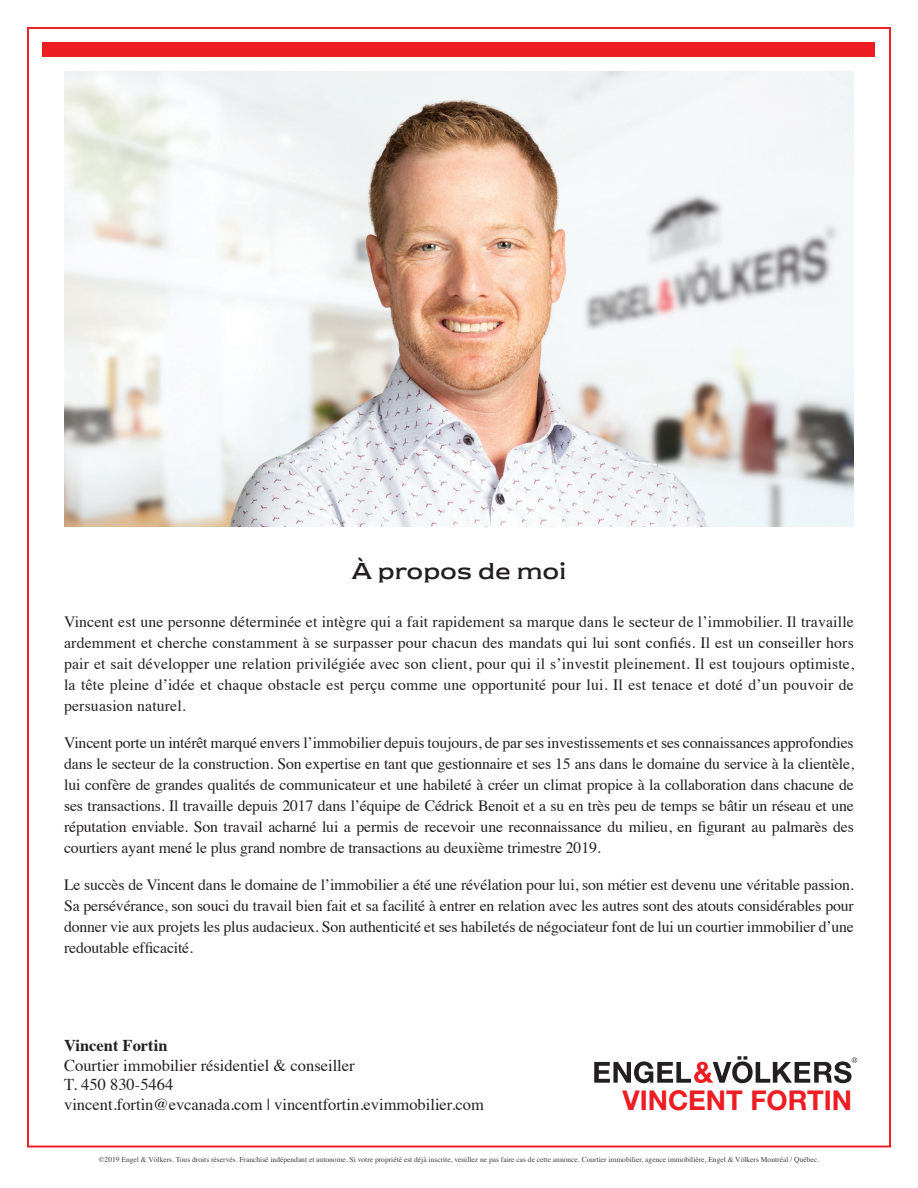
<style>
.page{position:relative;width:918px;height:1188px;background:#fff}
.page>*{position:absolute;margin:0;border:0;box-sizing:border-box;transform-origin:0 0}
.t1{font:700 27.3px "Helvetica Neue";color:#ee1d23}
.t2{font:24px "Newtext EFML";color:#231f20}
.Infos2{font:16.5px "Times";color:#231f20}
.infos1{font:700 16.5px "Times";color:#231f20}
.txt{font:15.75px/21px "Times";letter-spacing:-.01em;color:#231f20;text-align:justify}
.t3{font:7.5px "Times";color:#3e3e3f}
</style>
<div class="page">
<div style="left:43px;top:43px;width:832px;height:14px;background:#ee1d23"></div>
<img style="left:64px;top:71px;width:790px;height:455px">
<svg style="left:594px;top:1056px;width:263px;height:27px"></svg>
<p class="t2" style="left:352px;top:557px;width:216px">À propos de moi</p>
<p class="txt" style="left:64px;top:610px;width:791px">Vincent est une personne déterminée et intègre qui a fait rapidement sa marque dans le secteur de l’immobilier. Il travaille ardemment et cherche constamment à se surpasser pour chacun des mandats qui lui sont confiés. Il est un conseiller hors pair et sait développer une relation privilégiée avec son client, pour qui il s’investit pleinement. Il est toujours optimiste, la tête pleine d’idée et chaque obstacle est perçu comme une opportunité pour lui. Il est tenace et doté d’un pouvoir de persuasion naturel.</p>
<p class="txt" style="left:64px;top:731px;width:791px">Vincent porte un intérêt marqué envers l’immobilier depuis toujours, de par ses investissements et ses connaissances approfondies dans le secteur de la construction. Son expertise en tant que gestionnaire et ses 15 ans dans le domaine du service à la clientèle, lui confère de grandes qualités de communicateur et une habileté à créer un climat propice à la collaboration dans chacune de ses transactions. Il travaille depuis 2017 dans l’équipe de Cédrick Benoit et a su en très peu de temps se bâtir un réseau et une réputation enviable. Son travail acharné lui a permis de recevoir une reconnaissance du milieu, en figurant au palmarès des courtiers ayant mené le plus grand nombre de transactions au deuxième trimestre 2019.</p>
<p class="txt" style="left:64px;top:873px;width:791px">Le succès de Vincent dans le domaine de l’immobilier a été une révélation pour lui, son métier est devenu une véritable passion.<br>Sa persévérance, son souci du travail bien fait et sa facilité à entrer en relation avec les autres sont des atouts considérables pour donner vie aux projets les plus audacieux. Son authenticité et ses habiletés de négociateur font de lui un courtier immobilier d’une redoutable efficacité.</p>
<p class="infos1" style="left:64px;top:1030px;width:105px">Vincent Fortin</p>
<p class="Infos2" style="left:64px;top:1050px;width:292px">Courtier immobilier résidentiel &amp; conseiller</p>
<p class="Infos2" style="left:64px;top:1069px;width:111px">T. 450 830-5464</p>
<p class="Infos2" style="left:64px;top:1089px;width:421px">vincent.fortin@evcanada.com | vincentfortin.evimmobilier.com</p>
<p class="t1" style="left:623px;top:1079px;width:231px">VINCENT FORTIN</p>
<p class="t3" style="left:99px;top:1153px;width:722px">©2019 Engel &amp; Völkers. Tous droits réservés. Franchisé indépendant et autonome. Si votre propriété est déjà inscrite, veuillez ne pas faire cas de cette annonce. Courtier immobilier, agence immobilière, Engel &amp; Völkers Montréal / Québec.</p>
</div>
